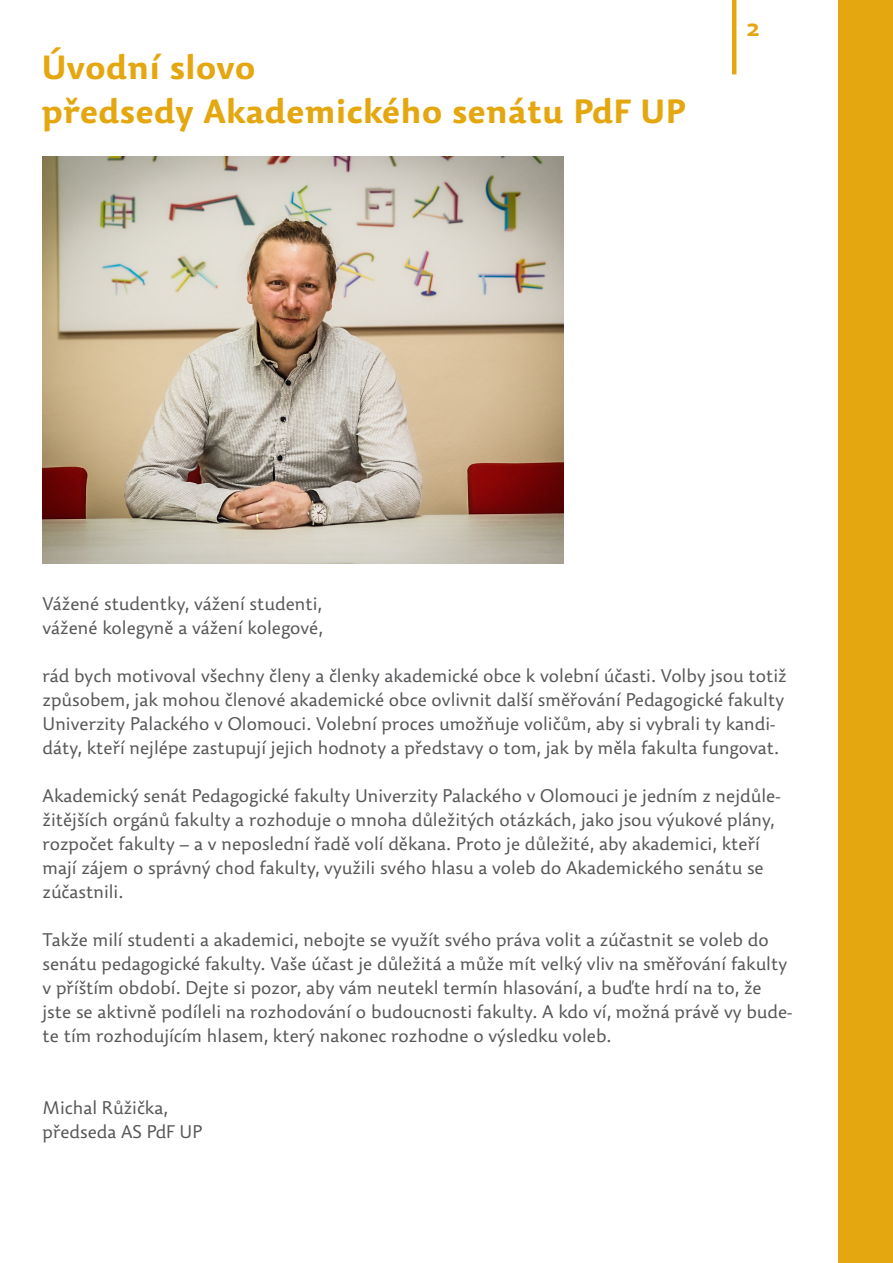
<style>
.page{position:relative;width:893px;height:1263px;background:#fff}
.page>*{position:absolute;margin:0;border:0;box-sizing:border-box;transform-origin:0 0}
.t1{font:700 33px/43.5px "Dederon SDOT";color:#e5a710}
.t2{font:700 22.5px "Dederon SDOT";color:#e5a710}
.t3{font:300 18px/24px "Dederon SLOT";color:#57585a}
</style>
<div class="page">
<div style="left:839px;top:0;width:54px;height:1263px;background:#e5a710"></div>
<img style="left:43px;top:156px;width:520px;height:407px">
<hr style="left:732px;top:0;width:4px;height:74px;background:#e5a710">
<p class="t1" style="left:41px;top:46px;width:646px">Úvodní slovo<br>předsedy Akademického senátu PdF UP</p>
<p class="t2" style="left:747px;top:14px;width:14px">2</p>
<p class="t3" style="left:43px;top:592px;width:281px">Vážené studentky, vážení studenti,</p>
<p class="t3" style="left:43px;top:616px;width:282px">vážené kolegyně a vážení kolegové,</p>
<p class="t3" style="left:43px;top:664px;width:746px">rád bych motivoval všechny členy a členky akademické obce k volební účasti. Volby jsou totiž způsobem, jak mohou členové akademické obce ovlivnit další směřování Pedagogické fakulty Univerzity Palackého v Olomouci. Volební proces umožňuje voličům, aby si vybrali ty kandi&shy;dáty, kteří nejlépe zastupují jejich hodnoty a představy o tom, jak by měla fakulta fungovat.</p>
<p class="t3" style="left:43px;top:784px;width:739px">Akademický senát Pedagogické fakulty Univerzity Palackého v Olomouci je jedním z nejdůle&shy;žitějších orgánů fakulty a rozhoduje o mnoha důležitých otázkách, jako jsou výukové plány, rozpočet fakulty – a v neposlední řadě volí děkana. Proto je důležité, aby akademici, kteří mají zájem o správný chod fakulty, využili svého hlasu a voleb do Akademického senátu se zúčastnili.</p>
<p class="t3" style="left:43px;top:928px;width:751px">Takže milí studenti a akademici, nebojte se využít svého práva volit a zúčastnit se voleb do senátu pedagogické fakulty. Vaše účast je důležitá a může mít velký vliv na směřování fakulty v příštím období. Dejte si pozor, aby vám neutekl termín hlasování, a buďte hrdí na to, že jste se aktivně podíleli na rozhodování o budoucnosti fakulty. A kdo ví, možná právě vy bude&shy;te tím rozhodujícím hlasem, který nakonec rozhodne o výsledku voleb.</p>
<p class="t3" style="left:43px;top:1096px;width:162px">Michal Růžička, předseda AS PdF UP</p>
</div>
